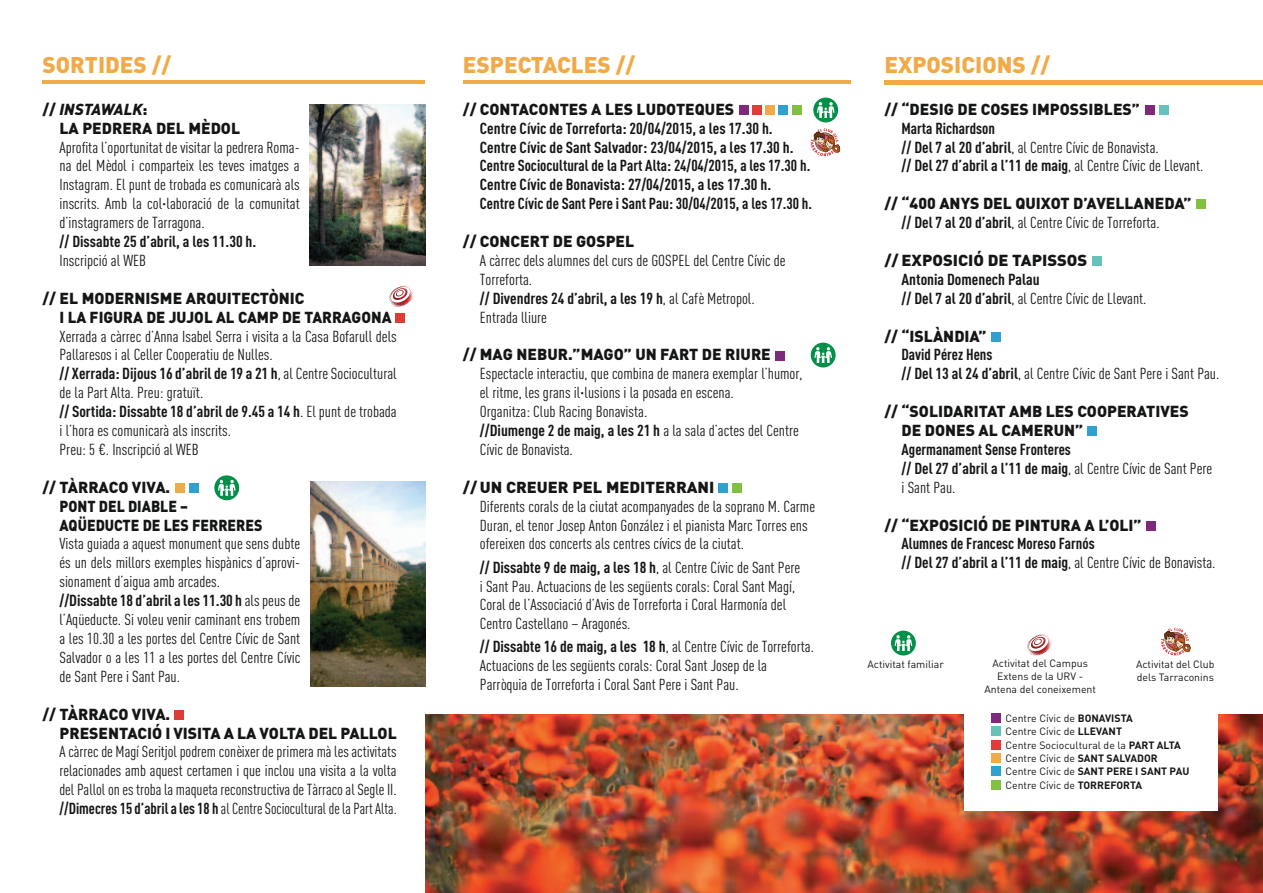
<style>
.page{position:relative;width:1263px;height:893px;background:#fff}
.page>*{position:absolute;margin:0;border:0;box-sizing:border-box;transform-origin:0 0}
.t1{font:900 22.5px "DIN";color:#f0aa47}
.t2{font:15.75px/18.9px "DIN Cond";color:#141516;scale:1.05 1}
.t3{font:900 15.75px/18.9px "DIN";color:#141516}
.t4{font:700 15.75px/18.9px "DIN Cond";color:#141516;scale:1.05 1}
.t5{font:700 15.75px/18.9px "DIN Cond";color:#141516}
.t6{font:15.75px/18.9px "DIN Cond";color:#141516;text-align:justify}
.t7{font:900 15.75px "DIN";color:#141516;scale:1.05 1}
.t8{font:10.5px/13.2px "DIN";color:#141516}
.s1{font-style:italic}
.s2{font-weight:700}
.s3{font-weight:400}
</style>
<div class="page">
<img style="left:425px;top:714px;width:838px;height:179px">
<div style="left:964px;top:706px;width:254px;height:104px;background:#fff"></div>
<hr style="left:884px;top:80px;width:379px;height:4px;background:#f0aa47">
<hr style="left:43px;top:80px;width:382px;height:4px;background:#f0aa47">
<hr style="left:463px;top:80px;width:387px;height:4px;background:#f0aa47">
<div style="left:811px;top:343px;width:25px;height:24px;background:#009047;border-radius:50%"></div>
<svg style="left:814px;top:347px;width:18px;height:16px"></svg>
<div style="left:214px;top:475px;width:25px;height:25px;background:#009047;border-radius:50%"></div>
<svg style="left:218px;top:480px;width:18px;height:16px"></svg>
<img style="left:310px;top:104px;width:115px;height:162px">
<img style="left:310px;top:481px;width:115px;height:205px">
<svg style="left:391px;top:286px;width:18px;height:9px"></svg>
<div style="left:396px;top:313px;width:9px;height:10px;background:#dc3e36"></div>
<div style="left:175px;top:710px;width:9px;height:10px;background:#dc3e36"></div>
<div style="left:175px;top:483px;width:10px;height:10px;background:#f0aa47"></div>
<div style="left:189px;top:483px;width:9px;height:10px;background:#2fa0cf"></div>
<div style="left:752px;top:105px;width:10px;height:10px;background:#dc3e36"></div>
<div style="left:792px;top:105px;width:9px;height:10px;background:#83bf41"></div>
<div style="left:765px;top:105px;width:10px;height:10px;background:#f0aa47"></div>
<div style="left:779px;top:105px;width:9px;height:10px;background:#2fa0cf"></div>
<div style="left:739px;top:105px;width:9px;height:10px;background:#7f297c"></div>
<div style="left:775px;top:351px;width:10px;height:9px;background:#7f297c"></div>
<div style="left:732px;top:483px;width:9px;height:10px;background:#83bf41"></div>
<div style="left:718px;top:483px;width:10px;height:10px;background:#2fa0cf"></div>
<div style="left:1159px;top:105px;width:9px;height:10px;background:#65c1ba"></div>
<div style="left:1145px;top:105px;width:10px;height:10px;background:#7f297c"></div>
<div style="left:1196px;top:200px;width:9px;height:9px;background:#83bf41"></div>
<div style="left:1092px;top:256px;width:9px;height:10px;background:#65c1ba"></div>
<div style="left:991px;top:332px;width:10px;height:10px;background:#2fa0cf"></div>
<div style="left:1087px;top:426px;width:10px;height:10px;background:#2fa0cf"></div>
<div style="left:1146px;top:521px;width:10px;height:10px;background:#7f297c"></div>
<div style="left:891px;top:631px;width:25px;height:24px;background:#009047;border-radius:50%"></div>
<svg style="left:894px;top:635px;width:18px;height:16px"></svg>
<svg style="left:1029px;top:634px;width:18px;height:10px"></svg>
<div style="left:991px;top:740px;width:9px;height:9px;background:#dc3e36"></div>
<div style="left:991px;top:780px;width:9px;height:9px;background:#83bf41"></div>
<div style="left:991px;top:727px;width:9px;height:9px;background:#65c1ba"></div>
<div style="left:991px;top:753px;width:9px;height:10px;background:#f0aa47"></div>
<div style="left:991px;top:766px;width:9px;height:10px;background:#2fa0cf"></div>
<div style="left:991px;top:713px;width:9px;height:10px;background:#7f297c"></div>
<svg style="left:810px;top:128px;width:30px;height:28px"></svg>
<div style="left:813px;top:98px;width:25px;height:24px;background:#009047;border-radius:50%"></div>
<svg style="left:817px;top:102px;width:17px;height:16px"></svg>
<svg style="left:1161px;top:628px;width:29px;height:28px"></svg>
<h1 class="t1" style="left:43px;top:50px;width:130px">SORTIDES //</h1>
<h1 class="t1" style="left:463px;top:50px;width:174px">ESPECTACLES //</h1>
<h1 class="t1" style="left:884px;top:50px;width:167px">EXPOSICIONS //</h1>
<p class="t3" style="left:60px;top:99px;width:182px;text-indent:-17px">// <span class="s1">INSTAWALK</span>:<br>LA PEDRERA DEL MÈDOL</p>
<p class="t2" style="left:60px;top:137px;width:230px;text-align:justify">Aprofita l’oportunitat de visitar la pedrera Roma&shy;na del Mèdol i comparteix les teves imatges a Instagram. El punt de trobada es comunicarà als inscrits. Amb la col·laboració de la comunitat d’instagramers de Tarragona.</p>
<p class="t4" style="left:60px;top:232px;width:189px">// Dissabte 25 d’abril, a les 11.30 h.</p>
<p class="t2" style="left:60px;top:251px;width:84px">Inscripció al WEB</p>
<p class="t3" style="left:60px;top:288px;width:334px;text-indent:-17px">// EL MODERNISME ARQUITECTÒNIC<br>I LA FIGURA DE JUJOL AL CAMP DE TARRAGONA</p>
<p class="t2" style="left:59px;top:326px;width:323px">Xerrada a càrrec d’Anna Isabel Serra i visita a la Casa Bofarull dels Pallaresos i al Celler Cooperatiu de Nulles.<br><span class="s2">// Xerrada: Dijous 16 d’abril de 19 a 21 h</span>, al Centre Sociocultural de la Part Alta. Preu: gratuït.<br><span class="s2">// Sortida: Dissabte 18 d’abril de 9.45 a 14 h</span>. El punt de trobada i l’hora es comunicarà als inscrits.<br>Preu: 5 €. Inscripció al WEB</p>
<p class="t3" style="left:60px;top:477px;width:204px;text-indent:-17px">// TÀRRACO VIVA.<br>PONT DEL DIABLE –<br>AQÜEDUCTE DE LES FERRERES</p>
<p class="t2" style="left:59px;top:534px;width:231px">Vista guiada a aquest monument que sens dubte és un dels millors exemples hispànics d’aprovi&shy;sionament d’aigua amb arcades.<br><span class="s2">//Dissabte 18 d’abrilales 11.30 h</span> als peus de l’Aqüeducte. Si voleu venir caminant ens trobem a les 10.30 a les portes del Centre Cívic de Sant Salvador o a les 11 a les portes del Centre Cívic de Sant Pere i Sant Pau.</p>
<p class="t3" style="left:60px;top:704px;width:339px;text-indent:-17px">// TÀRRACO VIVA.<br>PRESENTACIÓ I VISITA A LA VOLTA DEL PALLOL</p>
<p class="t6" style="left:59px;top:742px;width:339px">A càrrec de Magí Seritjol podrem conèixer de primera mà les activitats relacionades amb aquest certamen i que inclou una visita a la volta del Pallol on es troba la maqueta reconstructiva de Tàrraco al Segle II. <span class="s2">//Dimecres 15 d’abrilales 18 h</span> al Centre Sociocultural de la Part Alta.</p>
<p class="t3" style="left:463px;top:99px;width:273px">// CONTACONTES A LES LUDOTEQUES</p>
<p class="t4" style="left:480px;top:118px;width:318px">Centre Cívic de Torreforta: 20/04/2015, a les 17.30 h.<br>Centre Cívic de Sant Salvador: 23/04/2015, a les 17.30 h.<br>Centre Sociocultural de la Part Alta: 24/04/2015, a les 17.30 h.<br>Centre Cívic de Bonavista: 27/04/2015, a les 17.30 h.<br>Centre Cívic de Sant Pere i Sant Pau: 30/04/2015, a les 17.30 h.</p>
<p class="t3" style="left:463px;top:231px;width:173px">// CONCERT DE GOSPEL</p>
<p class="t2" style="left:480px;top:251px;width:293px">A càrrec dels alumnes del curs de GOSPEL del Centre Cívic de Torreforta.<br><span class="s2">// Divendres 24 d’abril, a les 19 h</span>, al Cafè Metropol.<br>Entrada lliure</p>
<p class="t3" style="left:463px;top:344px;width:309px">// MAG NEBUR.”MAGO” UN FART DE RIURE</p>
<p class="t2" style="left:480px;top:364px;width:309px">Espectacle interactiu, que combina de manera exemplar l’humor, el ritme, les grans il·lusions i la posada en escena.<br>Organitza: Club Racing Bonavista.<br><span class="s2">//Diumenge 2 de maig, a les 21 h</span> a la sala d’actes del Centre Cívic de Bonavista.</p>
<p class="t7" style="left:463px;top:476px;width:241px">// UN CREUER PEL MEDITERRANI</p>
<p class="t2" style="left:480px;top:496px;width:321px">Diferents corals de la ciutat acompanyades de la soprano M. Carme<br>Duran, el tenor Josep Anton González i el pianista Marc Torres ens ofereixen dos concerts als centres cívics de la ciutat.</p>
<p class="t2" style="left:480px;top:557px;width:307px"><span class="s2">// Dissabte 9 de maig, a les 18 h</span>, al Centre Cívic de Sant Pere i Sant Pau. Actuacions de les següents corals: Coral Sant Magí, Coral de l’Associació d’Avis de Torreforta i Coral Harmonía del Centro Castellano – Aragonés.</p>
<p class="t2" style="left:480px;top:637px;width:320px"><span class="s2">// Dissabte 16 de maig, a les 18 h</span>, al Centre Cívic de Torreforta.<br>Actuacions de les següents corals: Coral Sant Josep de la<br>Parròquia de Torreforta i Coral Sant Pere i Sant Pau.</p>
<p class="t3" style="left:884px;top:99px;width:257px">// “DESIG DE COSES IMPOSSIBLES”</p>
<p class="t5" style="left:901px;top:118px;width:303px">Marta Richardson<br>// Del 7 al 20 d’abril<span class="s3">, al Centre Cívic de Bonavista.<br></span>// Del 27 d’abril a l’11 de maig<span class="s3">, al Centre Cívic de Llevant.</span></p>
<p class="t3" style="left:884px;top:193px;width:309px">// “400 ANYS DEL QUIXOT D’AVELLANEDA”</p>
<p class="t2" style="left:901px;top:213px;width:247px"><span class="s2">// Del 7 al 20 d’abril</span>, al Centre Cívic de Torreforta.</p>
<p class="t7" style="left:884px;top:250px;width:195px">// EXPOSICIÓ DE TAPISSOS</p>
<p class="t4" style="left:901px;top:269px;width:235px">Antonia Domenech Palau<br>// Del 7 al 20 d’abril<span class="s3">, al Centre Cívic de Llevant.</span></p>
<p class="t3" style="left:884px;top:326px;width:104px">// “ISLÀNDIA”</p>
<p class="t2" style="left:901px;top:345px;width:304px"><span class="s2">David Pérez Hens<br>// Del 13 al 24 d’abril</span>, al Centre Cívic de Sant Pere i Sant Pau.</p>
<p class="t3" style="left:901px;top:401px;width:289px;text-indent:-17px">// “SOLIDARITAT AMB LES COOPERATIVES<br>DE DONES AL CAMERUN”</p>
<p class="t5" style="left:901px;top:439px;width:312px">Agermanament Sense Fronteres<br>// Del 27 d’abril a l’11 de maig<span class="s3">, al Centre Cívic de Sant Pere i Sant Pau.</span></p>
<p class="t3" style="left:884px;top:515px;width:259px">// “EXPOSICIÓ DE PINTURA A L’OLI”</p>
<p class="t5" style="left:901px;top:534px;width:316px">Alumnes de Francesc Moreso Farnós<br>// Del 27 d’abril a l’11 de maig<span class="s3">, al Centre Cívic de Bonavista.</span></p>
<p class="t8" style="left:984px;top:656px;width:113px;text-align:center">Activitat del Campus<br>Extens de la URV -<br>Antena del coneixement</p>
<p class="t8" style="left:867px;top:657px;width:78px">Activitat familiar</p>
<p class="t8" style="left:1136px;top:657px;width:80px">Activitat del Club dels Tarraconins</p>
<p class="t8" style="left:1005px;top:712px;width:185px">Centre Cívic de <span class="s2">BONAVISTA<br></span>Centre Cívic de <span class="s2">LLEVANT<br></span>Centre Sociocultural de la <span class="s2">PART ALTA<br></span>Centre Cívic de <span class="s2">SANT SALVADOR<br></span>Centre Cívic de <span class="s2">SANT PERE I SANT PAU<br></span>Centre Cívic de <span class="s2">TORREFORTA</span></p>
</div>
